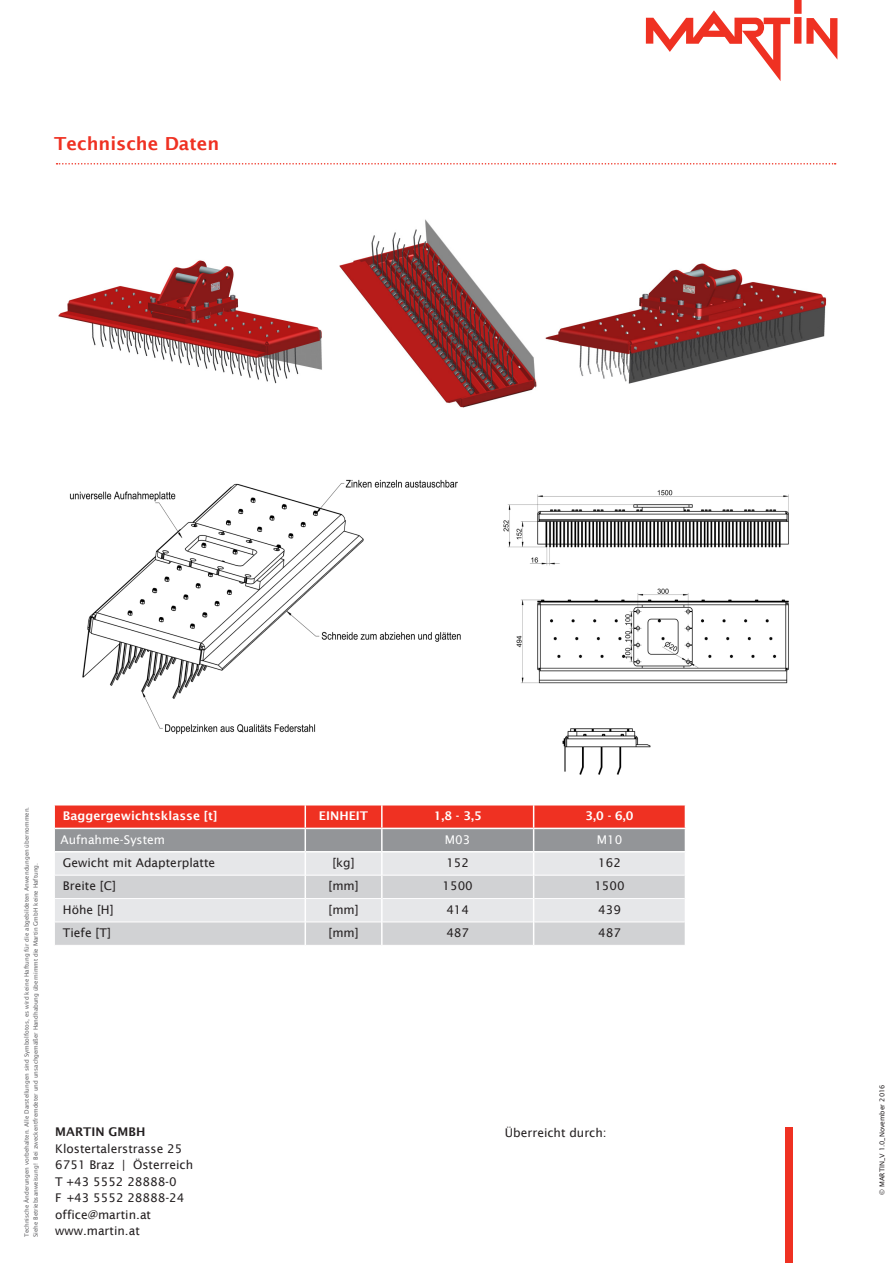
<style>
.page{position:relative;width:893px;height:1263px;background:#fff}
.page>*{position:absolute;margin:0;border:0;box-sizing:border-box;transform-origin:0 0}
.t1{font:600 18px "Lucida Sans";color:#ef3122}
.t2{font:12px "Lucida Sans";color:#231f20}
.t3{font:600 12px "Lucida Sans";color:#fff}
.t4{font:12px "Lucida Sans";color:#fff}
.t5{font:600 12px "Lucida Sans";color:#231f20}
.t6{font:6.75px "Lucida Sans";color:#231f20}
.t7{font:6px "Lucida Sans";color:#636366}
</style>
<div class="page">
<img style="left:69px;top:479px;width:392px;height:255px">
<div style="left:785px;top:1128px;width:7px;height:135px;background:#ef3122"></div>
<img style="left:545px;top:263px;width:282px;height:121px">
<img style="left:339px;top:219px;width:198px;height:189px">
<img style="left:58px;top:260px;width:264px;height:124px">
<svg style="left:646px;top:0;width:191px;height:81px"></svg>
<img style="left:503px;top:490px;width:286px;height:194px">
<img style="left:562px;top:728px;width:89px;height:47px">
<svg style="left:57px;top:163px;width:779px;height:2px"></svg>
<svg style="left:54px;top:805px;width:632px;height:140px;background:#d4b7b6"></svg>
<hr style="left:55px;top:828px;width:250px;height:1px;background:#fff">
<hr style="left:305px;top:828px;width:77px;height:1px;background:#fff">
<hr style="left:382px;top:828px;width:152px;height:1px;background:#fff">
<hr style="left:534px;top:828px;width:152px;height:1px;background:#fff">
<hr style="left:55px;top:851px;width:250px;height:1px;background:#fff">
<hr style="left:305px;top:851px;width:77px;height:1px;background:#fff">
<hr style="left:382px;top:851px;width:152px;height:1px;background:#fff">
<hr style="left:534px;top:851px;width:152px;height:1px;background:#fff">
<p class="t1" style="left:54px;top:133px;width:167px">Technische Daten</p>
<p class="t7" style="left:23px;top:1237px;width:432px;rotate:-90deg">Technische Änderungen vorbehalten. Alle Darstellungen sind Symbolfotos, es wird keine Haftung für die abgebildeten Anwendungen übernommen.</p>
<p class="t7" style="left:32px;top:1237px;width:376px;rotate:-90deg">Siehe Betriebsanweisung! Bei zweckentfremdeter und unsachgemäßer Handhabung übernimmt die Martin GmbH keine Haftung.</p>
<p class="t3" style="left:63px;top:809px;width:156px">Baggergewichtsklasse [t]</p>
<p class="t3" style="left:319px;top:809px;width:51px">EINHEIT</p>
<p class="t3" style="left:434px;top:809px;width:49px">1,8 - 3,5</p>
<p class="t3" style="left:586px;top:809px;width:49px">3,0 - 6,0</p>
<p class="t4" style="left:60px;top:832px;width:106px">Aufnahme-System</p>
<p class="t4" style="left:445px;top:832px;width:27px">M03</p>
<p class="t4" style="left:597px;top:832px;width:27px">M10</p>
<p class="t2" style="left:63px;top:856px;width:154px">Gewicht mit Adapterplatte</p>
<p class="t2" style="left:332px;top:856px;width:24px">[kg]</p>
<p class="t2" style="left:446px;top:856px;width:24px">152</p>
<p class="t2" style="left:598px;top:856px;width:24px">162</p>
<p class="t2" style="left:63px;top:879px;width:55px">Breite [C]</p>
<p class="t2" style="left:328px;top:879px;width:32px">[mm]</p>
<p class="t2" style="left:443px;top:879px;width:32px">1500</p>
<p class="t2" style="left:594px;top:879px;width:32px">1500</p>
<p class="t2" style="left:63px;top:903px;width:52px">Höhe [H]</p>
<p class="t2" style="left:328px;top:903px;width:32px">[mm]</p>
<p class="t2" style="left:446px;top:903px;width:24px">414</p>
<p class="t2" style="left:598px;top:903px;width:24px">439</p>
<p class="t2" style="left:63px;top:926px;width:50px">Tiefe [T]</p>
<p class="t2" style="left:328px;top:926px;width:32px">[mm]</p>
<p class="t2" style="left:446px;top:926px;width:24px">487</p>
<p class="t2" style="left:598px;top:926px;width:24px">487</p>
<p class="t5" style="left:55px;top:1125px;width:92px">MARTIN GMBH</p>
<p class="t2" style="left:55px;top:1141px;width:129px">Klostertalerstrasse 25</p>
<p class="t2" style="left:55px;top:1158px;width:139px">6751 Braz | Österreich</p>
<p class="t2" style="left:55px;top:1174px;width:123px">T +43 5552 28888-0</p>
<p class="t2" style="left:55px;top:1191px;width:131px">F +43 5552 28888-24</p>
<p class="t2" style="left:55px;top:1207px;width:97px">office@martin.at</p>
<p class="t2" style="left:55px;top:1224px;width:86px">www.martin.at</p>
<p class="t2" style="left:505px;top:1125px;width:103px">Überreicht durch:</p>
<p class="t6" style="left:878px;top:1195px;width:112px;rotate:-90deg">© MARTIN_V 1.0_November 2016</p>
</div>
